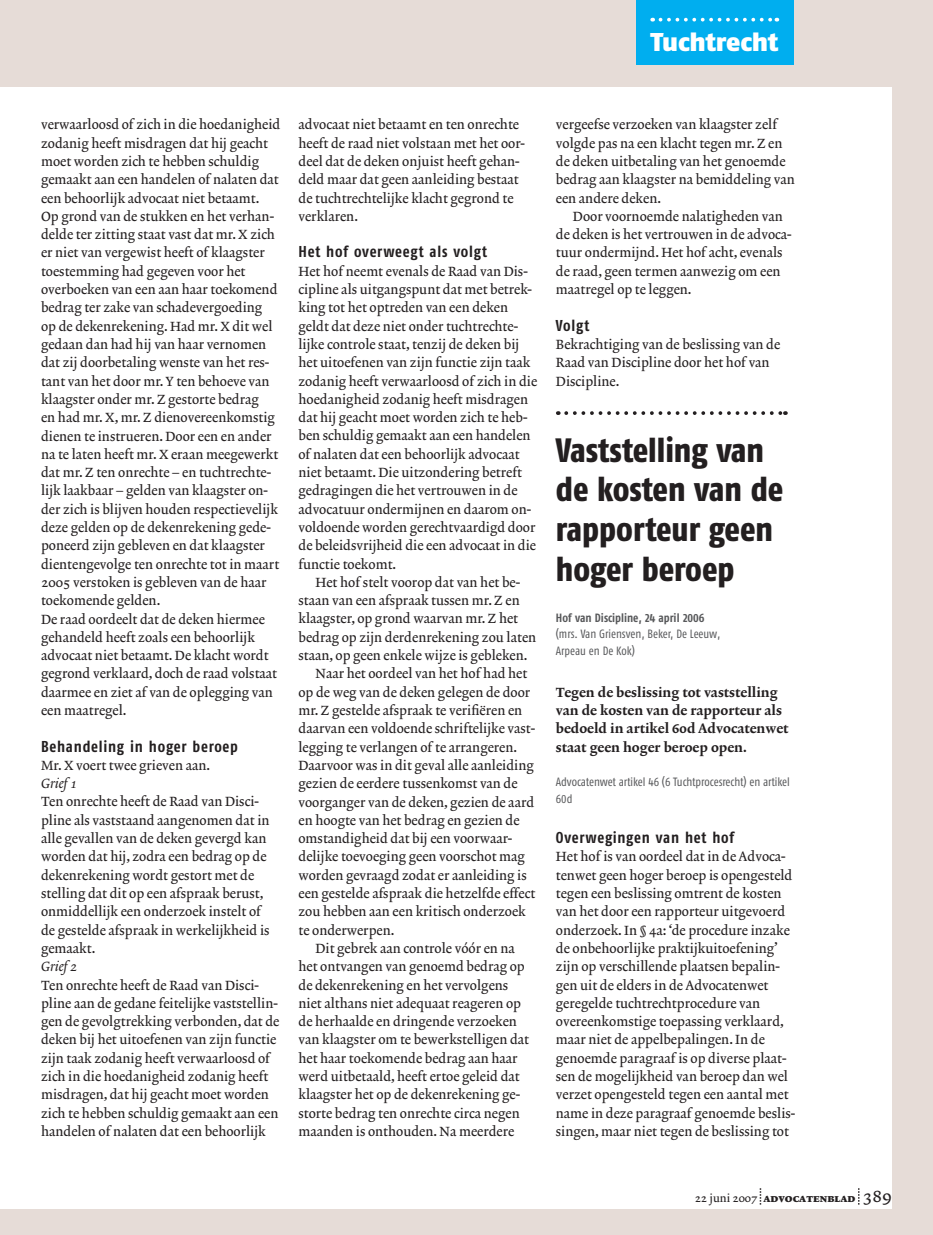
<style>
.page{position:relative;width:933px;height:1235px;background:#e6dcd7}
.page>*{position:absolute;margin:0;border:0;box-sizing:border-box;transform-origin:0 0}
.t1{font:33.75px/39.6px "Fago Co Exb Lf";color:#231f20}
.t2{font:25.65px "Fago No Black Lf";letter-spacing:-.005em;color:#fff}
.t3{font:15.75px "Fago Co Bold Lf";letter-spacing:.05em;color:#231f20}
.t4{font:500 13.5px/18.3px "Lexicon No 2 Roman A";color:#231f20}
.t5{font:500 13.5px/18.3px "Lexicon No 2 Roman D";color:#231f20}
.t6{font:12px/16.5px "Fago Co Regular Lf";color:#57585a}
.t7{font:11.25px "Lexicon No 2 Roman F Exp";color:#231f20}
.s1{font-family:"Lexicon No 2 Italic A"}
.s2{font-family:"Fago Co Bold Lf"}
.s3{font-family:"Lexicon No 2 Roman A";font-weight:500}
.s4{font-family:"Lexicon No 2 Roman A";font-weight:500;font-size:17.25px}
</style>
<div class="page">
<div style="left:0;top:87px;width:891px;height:1122px;background:#fff"></div>
<svg style="left:760px;top:1188px;width:1px;height:17px"></svg>
<svg style="left:858px;top:1188px;width:1px;height:17px"></svg>
<div style="left:636px;top:0;width:157px;height:65px;background:#00aeef"></div>
<svg style="left:660px;top:18px;width:117px;height:4px"></svg>
<svg style="left:566px;top:411px;width:220px;height:4px"></svg>
<p class="t2" style="left:650px;top:27px;width:130px">Tuchtrecht</p>
<p class="t4" style="left:41px;top:116px;width:241px">verwaarloosd of zich in die hoedanigheid zodanig heeft misdragen dat hij geacht moet worden zich te hebben schuldig gemaakt aan een handelen of nalaten dat een behoorlijk advocaat niet betaamt.<br>Op grond van de stukken en het verhan&shy;delde ter zitting staat vast dat mr. X zich er niet van vergewist heeft of klaagster toestemming had gegeven voor het overboeken van een aan haar toekomend bedrag ter zake van schadevergoeding op de dekenrekening. Had mr. X dit wel gedaan dan had hij van haar vernomen dat zij doorbetaling wenste van het res&shy;tant van het door mr. Y ten behoeve van klaagster onder mr. Z gestorte bedrag<br>en had mr. X, mr. Z dienovereenkomstig dienen te instrueren. Door een en ander na te laten heeft mr. X eraan meegewerkt dat mr. Z ten onrechte – en tuchtrechte&shy;lijk laakbaar – gelden van klaagster on&shy;der zich is blijven houden respectievelijk deze gelden op de dekenrekening gede&shy;poneerd zijn gebleven en dat klaagster dientengevolge ten onrechte tot in maart 2005 verstoken is gebleven van de haar toekomende gelden.<br>De raad oordeelt dat de deken hiermee gehandeld heeft zoals een behoorlijk advocaat niet betaamt. De klacht wordt gegrond verklaard, doch de raad volstaat daarmee en ziet af van de oplegging van een maatregel.</p>
<p class="t3" style="left:41px;top:737px;width:198px">Behandeling in hoger beroep</p>
<p class="t4" style="left:41px;top:757px;width:240px">Mr. X voert twee grieven aan.<br><span class="s1">Grief 1<br></span>Ten onrechte heeft de Raad van Disci&shy;pline als vaststaand aangenomen dat in alle gevallen van de deken gevergd kan worden dat hij, zodra een bedrag op de dekenrekening wordt gestort met de stelling dat dit op een afspraak berust, onmiddellijk een onderzoek instelt of<br>de gestelde afspraak in werkelijkheid is gemaakt.<br><span class="s1">Grief 2<br></span>Ten onrechte heeft de Raad van Disci&shy;pline aan de gedane feitelijke vaststellin&shy;gen de gevolgtrekking verbonden, dat de deken bij het uitoefenen van zijn functie zijn taak zodanig heeft verwaarloosd of zich in die hoedanigheid zodanig heeft misdragen, dat hij geacht moet worden zich te hebben schuldig gemaakt aan een handelen of nalaten dat een behoorlijk</p>
<p class="t4" style="left:298px;top:116px;width:228px">advocaat niet betaamt en ten onrechte heeft de raad niet volstaan met het oor&shy;deel dat de deken onjuist heeft gehan&shy;deld maar dat geen aanleiding bestaat de tuchtrechtelijke klacht gegrond te verklaren.</p>
<p class="t3" style="left:298px;top:243px;width:190px">Het hof overweegt als volgt</p>
<p class="t4" style="left:298px;top:263px;width:231px">Het hof neemt evenals de Raad van Dis-</p>
<p class="t4" style="left:298px;top:281px;width:235px">cipline als uitgangspunt dat met betrek-</p>
<p class="t4" style="left:298px;top:299px;width:211px">king tot het optreden van een deken</p>
<p class="t4" style="left:298px;top:317px;width:221px">geldt dat deze niet onder tuchtrechte-</p>
<p class="t4" style="left:298px;top:336px;width:222px">lijke controle staat, tenzij de deken bij</p>
<p class="t4" style="left:298px;top:354px;width:233px">het uitoefenen van zijn functie zijn taak</p>
<p class="t4" style="left:298px;top:372px;width:240px">zodanig heeft verwaarloosd of zich in die</p>
<p class="t4" style="left:298px;top:391px;width:231px">hoedanigheid zodanig heeft misdragen</p>
<p class="t4" style="left:298px;top:409px;width:230px">dat hij geacht moet worden zich te heb-</p>
<p class="t4" style="left:298px;top:427px;width:234px">ben schuldig gemaakt aan een handelen</p>
<p class="t4" style="left:298px;top:446px;width:223px">of nalaten dat een behoorlijk advocaat</p>
<p class="t4" style="left:298px;top:464px;width:225px">niet betaamt. Die uitzondering betreft</p>
<p class="t4" style="left:298px;top:482px;width:221px">gedragingen die het vertrouwen in de</p>
<p class="t4" style="left:298px;top:501px;width:234px">advocatuur ondermijnen en daarom on-</p>
<p class="t4" style="left:298px;top:519px;width:238px">voldoende worden gerechtvaardigd door</p>
<p class="t4" style="left:298px;top:537px;width:239px">de beleidsvrijheid die een advocaat in die</p>
<p class="t4" style="left:298px;top:555px;width:99px">functie toekomt.</p>
<p class="t4" style="left:315px;top:574px;width:206px">Het hof stelt voorop dat van het be-</p>
<p class="t4" style="left:298px;top:592px;width:223px">staan van een afspraak tussen mr. Z en</p>
<p class="t4" style="left:298px;top:610px;width:221px">klaagster, op grond waarvan mr. Z het</p>
<p class="t4" style="left:298px;top:629px;width:239px">bedrag op zijn derdenrekening zou laten</p>
<p class="t4" style="left:298px;top:647px;width:231px">staan, op geen enkele wijze is gebleken.</p>
<p class="t4" style="left:315px;top:665px;width:213px">Naar het oordeel van het hof had het</p>
<p class="t4" style="left:298px;top:683px;width:233px">op de weg van de deken gelegen de door</p>
<p class="t4" style="left:298px;top:702px;width:225px">mr. Z gestelde afspraak te verifiëren en</p>
<p class="t4" style="left:298px;top:720px;width:238px">daarvan een voldoende schriftelijke vast-</p>
<p class="t4" style="left:298px;top:738px;width:220px">legging te verlangen of te arrangeren.</p>
<p class="t4" style="left:298px;top:757px;width:237px">Daarvoor was in dit geval alle aanleiding</p>
<p class="t4" style="left:298px;top:775px;width:221px">gezien de eerdere tussenkomst van de</p>
<p class="t4" style="left:298px;top:793px;width:237px">voorganger van de deken, gezien de aard</p>
<p class="t4" style="left:298px;top:812px;width:223px">en hoogte van het bedrag en gezien de</p>
<p class="t4" style="left:298px;top:830px;width:215px">omstandigheid dat bij een voorwaar-</p>
<p class="t4" style="left:298px;top:848px;width:228px">delijke toevoeging geen voorschot mag</p>
<p class="t4" style="left:298px;top:867px;width:230px">worden gevraagd zodat er aanleiding is</p>
<p class="t4" style="left:298px;top:885px;width:238px">een gestelde afspraak die hetzelfde effect</p>
<p class="t4" style="left:298px;top:903px;width:229px">zou hebben aan een kritisch onderzoek</p>
<p class="t4" style="left:298px;top:921px;width:97px">te onderwerpen.</p>
<p class="t4" style="left:315px;top:940px;width:201px">Dit gebrek aan controle vóór en na</p>
<p class="t4" style="left:298px;top:958px;width:228px">het ontvangen van genoemd bedrag op</p>
<p class="t4" style="left:298px;top:976px;width:211px">de dekenrekening en het vervolgens</p>
<p class="t4" style="left:298px;top:995px;width:224px">niet althans niet adequaat reageren op</p>
<p class="t4" style="left:298px;top:1013px;width:220px">de herhaalde en dringende verzoeken</p>
<p class="t4" style="left:298px;top:1031px;width:232px">van klaagster om te bewerkstelligen dat</p>
<p class="t4" style="left:298px;top:1050px;width:221px">het haar toekomende bedrag aan haar</p>
<p class="t4" style="left:298px;top:1068px;width:223px">werd uitbetaald, heeft ertoe geleid dat</p>
<p class="t4" style="left:298px;top:1086px;width:223px">klaagster het op de dekenrekening ge-</p>
<p class="t4" style="left:298px;top:1104px;width:223px">storte bedrag ten onrechte circa negen</p>
<p class="t4" style="left:298px;top:1123px;width:217px">maanden is onthouden. Na meerdere</p>
<p class="t4" style="left:556px;top:116px;width:223px">vergeefse verzoeken van klaagster zelf</p>
<p class="t4" style="left:556px;top:134px;width:228px">volgde pas na een klacht tegen mr. Z en</p>
<p class="t4" style="left:556px;top:153px;width:231px">de deken uitbetaling van het genoemde</p>
<p class="t4" style="left:556px;top:171px;width:240px">bedrag aan klaagster na bemiddeling van</p>
<p class="t4" style="left:556px;top:189px;width:107px">een andere deken.</p>
<p class="t4" style="left:573px;top:208px;width:211px">Door voornoemde nalatigheden van</p>
<p class="t4" style="left:556px;top:226px;width:237px">de deken is het vertrouwen in de advoca-</p>
<p class="t4" style="left:556px;top:244px;width:228px">tuur ondermijnd. Het hof acht, evenals</p>
<p class="t4" style="left:556px;top:263px;width:226px">de raad, geen termen aanwezig om een</p>
<p class="t4" style="left:556px;top:281px;width:137px">maatregel op te leggen.</p>
<p class="t3" style="left:556px;top:316px;width:35px">Volgt</p>
<p class="t4" style="left:556px;top:336px;width:226px">Bekrachtiging van de beslissing van de<br>Raad van Discipline door het hof van<br>Discipline.</p>
<p class="t1" style="left:556px;top:430px;width:229px">Vaststelling van de kosten van de rapporteur geen hoger beroep</p>
<p class="t6" style="left:556px;top:609px;width:166px"><span class="s2">Hof van Discipline, 24 april 2006 </span>(mrs. Van Griensven, Beker, De Leeuw,<br>Arpeau en De Kok)</p>
<p class="t5" style="left:556px;top:683px;width:234px">Tegen de beslissing tot vaststelling van de kosten van de rapporteur als bedoeld in artikel 60d Advocatenwet staat geen hoger beroep open.</p>
<p class="t6" style="left:556px;top:774px;width:235px">Advocatenwet artikel 46 (6 Tuchtprocesrecht) en artikel<br>60d</p>
<p class="t3" style="left:556px;top:828px;width:180px">Overwegingen van het hof</p>
<p class="t4" style="left:556px;top:848px;width:241px">Het hof is van oordeel dat in de Advoca&shy;tenwet geen hoger beroep is opengesteld tegen een beslissing omtrent de kosten van het door een rapporteur uitgevoerd onderzoek. In § 4a: ‘de procedure inzake de onbehoorlijke praktijkuitoefening’ zijn op verschillende plaatsen bepalin&shy;gen uit de elders in de Advocatenwet geregelde tuchtrechtprocedure van overeenkomstige toepassing verklaard, maar niet de appelbepalingen. In de genoemde paragraaf is op diverse plaat&shy;sen de mogelijkheid van beroep dan wel verzet opengesteld tegen een aantal met name in deze paragraaf genoemde beslis&shy;singen, maar niet tegen de beslissing tot</p>
<p class="t7" style="left:695px;top:1191px;width:198px"><span class="s3">22 juni 2007</span> advocatenblad <span class="s4">389</span></p>
</div>
